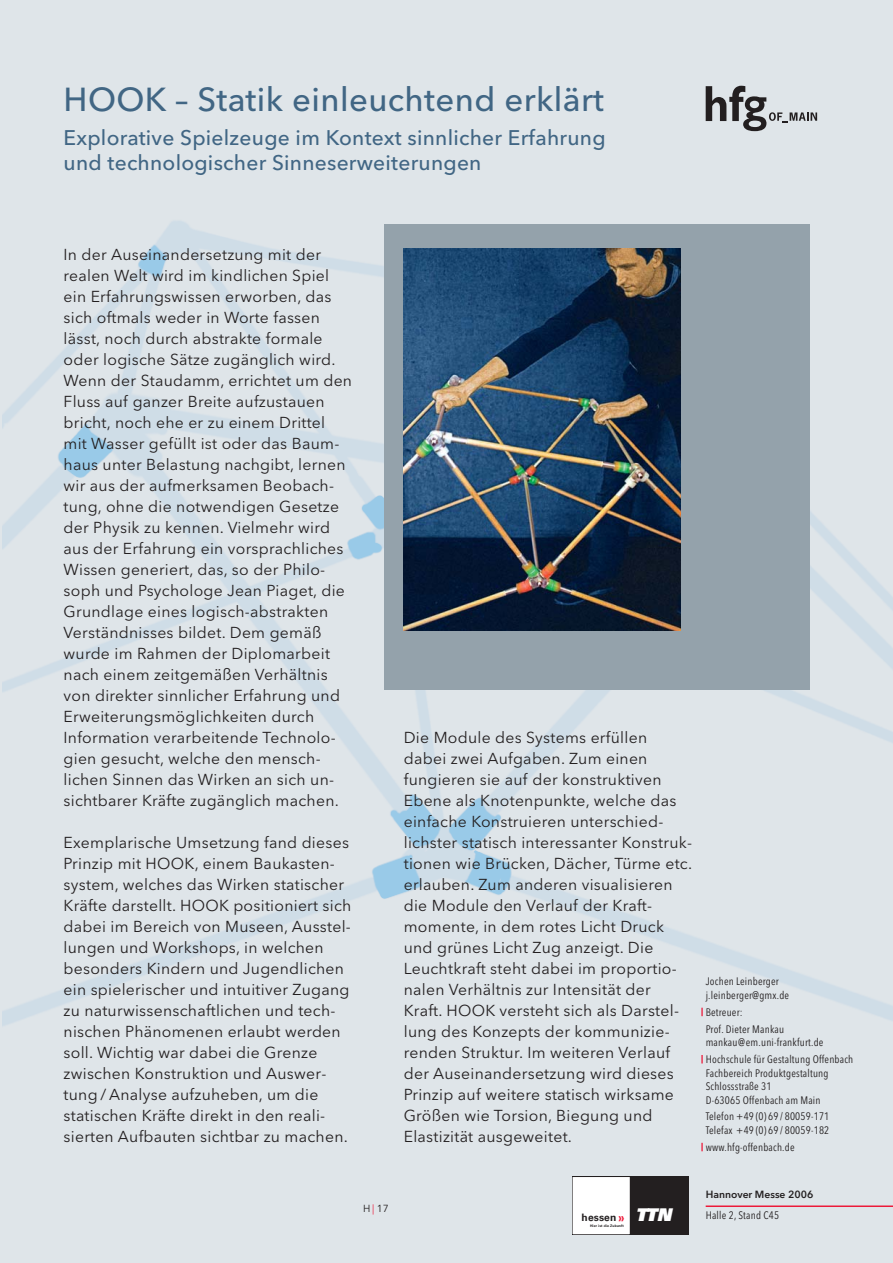
<style>
.page{position:relative;width:893px;height:1263px;background:#fff}
.page>*{position:absolute;margin:0;border:0;box-sizing:border-box;transform-origin:0 0}
.t1{font:500 33px "Avenir Next LT Pro";letter-spacing:.01em;color:#416684}
.t2{font:500 21px/25.5px "Avenir Next LT Pro";letter-spacing:.01em;color:#416684}
.t3{font:15.75px/21px "Avenir Next LT Pro";letter-spacing:.015em;color:#231f20}
.t4{font:condensed 10.8px/13.5px "Avenir Next LT Pro";letter-spacing:.02em;color:#231f20}
.t5{font:600 10.35px "Avenir Next LT Pro";color:#231f20}
.t6{font:700 10.2px "Univers";letter-spacing:.01em;color:#231f20}
.t7{font:10.2px "Avenir Next LT Pro";color:#231f20}
.t8{font:700 3.45px "Univers";letter-spacing:.03em;color:#231f20}
.s1{color:#ed1a3a}
.s2{font-size:13.35px;color:#ed1a3a}
.s3{font-weight:900;font-style:italic;font-size:17.55px;color:#fff}
</style>
<div class="page">
<div style="left:0;top:1px;width:893px;height:1262px;background:#dfe5e9"></div>
<img style="left:3px;top:221px;width:890px;height:805px">
<svg style="left:701px;top:1008px;width:2px;height:8px"></svg>
<svg style="left:701px;top:1055px;width:2px;height:8px"></svg>
<svg style="left:701px;top:1143px;width:2px;height:8px"></svg>
<hr style="left:706px;top:1205px;width:187px;height:2px;background:#ed1a3a">
<div style="left:572px;top:1177px;width:58px;height:57px;background:#fff"></div>
<div style="left:572px;top:1176px;width:58px;height:59px;border:1px solid #231f20"></div>
<div style="left:630px;top:1176px;width:59px;height:59px;background:#231f20"></div>
<svg style="left:706px;top:86px;width:111px;height:45px"></svg>
<div style="left:385px;top:224px;width:425px;height:465px;background:#94a2ab"></div>
<img style="left:404px;top:249px;width:277px;height:381px">
<h1 class="t1" style="left:64px;top:86px;width:542px">HOOK – Statik einleuchtend erklärt</h1>
<h2 class="t2" style="left:64px;top:127px;width:544px">Explorative Spielzeuge im Kontext sinnlicher Erfahrung und technologischer Sinneserweiterungen</h2>
<p class="t3" style="left:64px;top:245px;width:290px">In der Auseinandersetzung mit der realen Welt wird im kindlichen Spiel ein Erfahrungswissen erworben, das sich oftmals weder in Worte fassen lässt, noch durch abstrakte formale oder logische Sätze zugänglich wird.<br>Wenn der Staudamm, errichtet um den Fluss auf ganzer Breite aufzustauen bricht, noch ehe er zu einem Drittel mit Wasser gefüllt ist oder das Baum&shy;haus unter Belastung nachgibt, lernen wir aus der aufmerksamen Beobach&shy;tung, ohne die notwendigen Gesetze der Physik zu kennen. Vielmehr wird aus der Erfahrung ein vorsprachliches Wissen generiert, das, so der Philo&shy;soph und Psychologe Jean Piaget, die Grundlage eines logisch-abstrakten Verständnisses bildet. Dem gemäß wurde im Rahmen der Diplomarbeit nach einem zeitgemäßen Verhältnis von direkter sinnlicher Erfahrung und Erweiterungsmöglichkeiten durch Information verarbeitende Technolo&shy;gien gesucht, welche den mensch&shy;lichen Sinnen das Wirken an sich un&shy;sichtbarer Kräfte zugänglich machen.</p>
<p class="t3" style="left:64px;top:833px;width:289px">Exemplarische Umsetzung fand dieses Prinzip mit HOOK, einem Baukasten&shy;system, welches das Wirken statischer Kräfte darstellt. HOOK positioniert sich dabei im Bereich von Museen, Ausstel&shy;lungen und Workshops, in welchen besonders Kindern und Jugendlichen ein spielerischer und intuitiver Zugang zu naturwissenschaftlichen und tech&shy;nischen Phänomenen erlaubt werden soll. Wichtig war dabei die Grenze zwischen Konstruktion und Auswer&shy;tung / Analyse aufzuheben, um die statischen Kräfte direkt in den reali&shy;sierten Aufbauten sichtbar zu machen.</p>
<p class="t7" style="left:363px;top:1204px;width:27px">H<span class="s1">|</span>17</p>
<p class="t3" style="left:404px;top:728px;width:290px">Die Module des Systems erfüllen dabei zwei Aufgaben. Zum einen fungieren sie auf der konstruktiven Ebene als Knotenpunkte, welche das einfache Konstruieren unterschied&shy;lichster statisch interessanter Konstruk&shy;tionen wie Brücken, Dächer, Türme etc. erlauben. Zum anderen visualisieren die Module den Verlauf der Kraft&shy;momente, in dem rotes Licht Druck und grünes Licht Zug anzeigt. Die Leuchtkraft steht dabei im proportio&shy;nalen Verhältnis zur Intensität der Kraft. HOOK versteht sich als Darstel&shy;lung des Konzepts der kommunizie&shy;renden Struktur. Im weiteren Verlauf der Auseinandersetzung wird dieses Prinzip auf weitere statisch wirksame Größen wie Torsion, Biegung und Elastizität ausgeweitet.</p>
<p class="t4" style="left:706px;top:976px;width:85px">Jochen Leinberger j.leinberger@gmx.de</p>
<p class="t4" style="left:706px;top:1004px;width:80px;line-height:17px">Betreuer:<br>Prof. Dieter Mankau</p>
<p class="t4" style="left:706px;top:1035px;width:149px;line-height:17px">mankau@em.uni-frankfurt.de<br>Hochschule für Gestaltung Offenbach</p>
<p class="t4" style="left:706px;top:1067px;width:124px">Fachbereich Produktgestaltung<br>Schlossstraße 31<br>D-63065 Offenbach am Main</p>
<p class="t4" style="left:706px;top:1111px;width:125px">Telefon +49 (0) 69 / 80059-171<br>Telefax +49 (0) 69 / 80059-182</p>
<p class="t4" style="left:706px;top:1141px;width:90px">www.hfg-offenbach.de</p>
<p class="t6" style="left:582px;top:1214px;width:95px">hessen <span class="s2">»</span> <span class="s3">TTN</span></p>
<p class="t8" style="left:590px;top:1224px;width:35px">Hier ist die Zukunft</p>
<p class="t5" style="left:706px;top:1191px;width:109px">Hannover Messe 2006</p>
<p class="t4" style="left:706px;top:1210px;width:75px">Halle 2, Stand C45</p>
</div>
